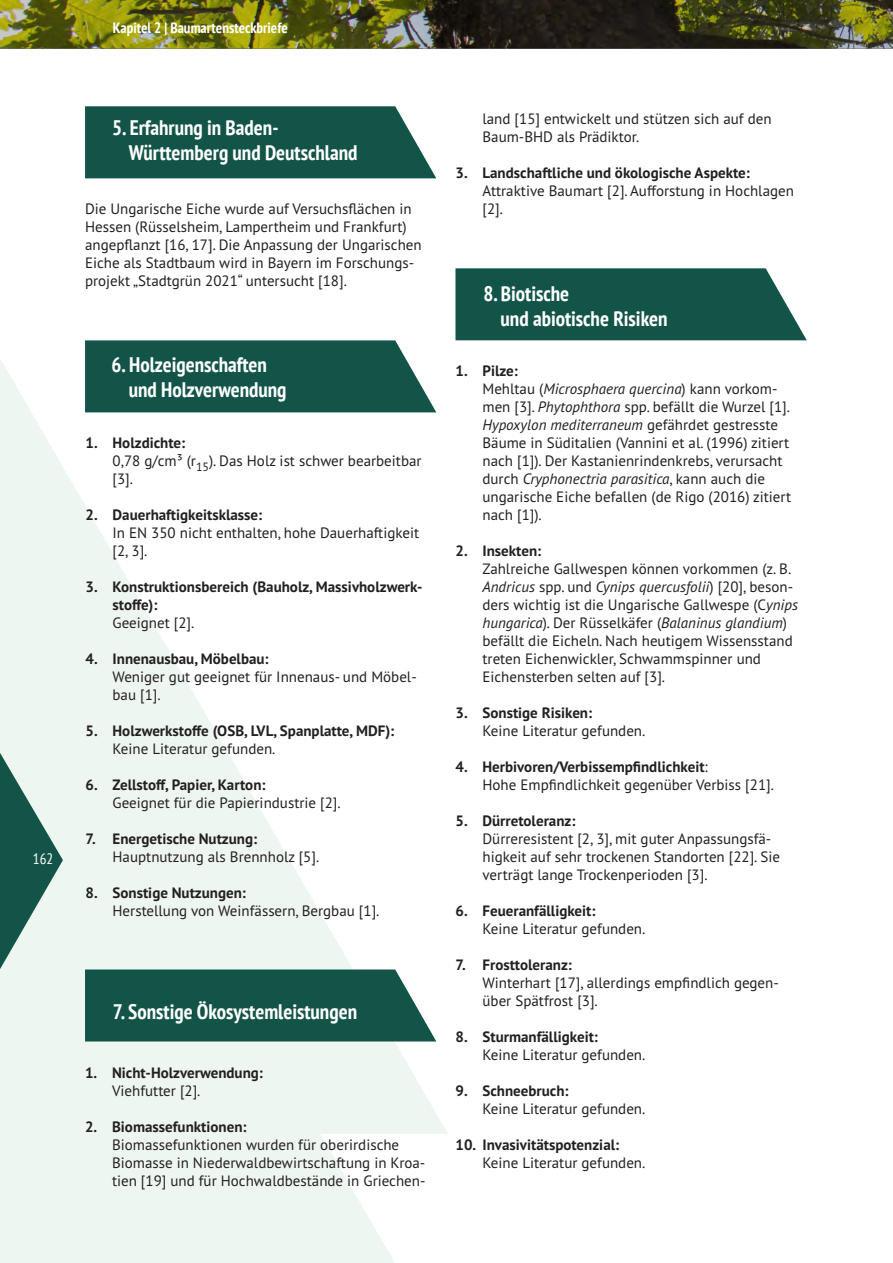
<style>
.page{position:relative;width:893px;height:1263px;background:#fff}
.page>*{position:absolute;margin:0;border:0;box-sizing:border-box;transform-origin:0 0}
.t1{font:700 condensed 21px/25.2px "PT Sans";color:#fff}
.t2{font:15px/18px "PT Sans Pro";color:#231f20}
.t3{font:700 15px/18px "PT Sans Pro";color:#231f20}
.t4{font:700 condensed 15px "PT Sans";color:#fff}
.t5{font:condensed 15px "PT Sans";color:#fff}
.s1{font-style:italic}
.s2{font-weight:400}
</style>
<div class="page">
<img style="left:0;top:0;width:893px;height:49px">
<svg style="left:0;top:359px;width:437px;height:220px"></svg>
<svg style="left:0;top:579px;width:294px;height:289px;fill:#eef6f1"></svg>
<svg style="left:0;top:868px;width:447px;height:395px;fill:#eef6f1"></svg>
<svg style="left:85px;top:340px;width:351px;height:72px;background:#205e52"></svg>
<svg style="left:85px;top:969px;width:351px;height:72px;background:#205e52"></svg>
<svg style="left:455px;top:268px;width:352px;height:72px;background:#215f52"></svg>
<svg style="left:85px;top:106px;width:351px;height:72px;background:#205e51"></svg>
<svg style="left:0;top:617px;width:63px;height:490px;background:#b8cec7"></svg>
<p class="t5" style="left:33px;top:849px;width:22px">162</p>
<p class="t4" style="left:113px;top:18px;width:176px">Kapitel 2 | Baumartensteckbriefe</p>
<p class="t1" style="left:129px;top:115px;width:230px;text-indent:-17px">5. Erfahrung in Baden-<br>Württemberg und Deutschland</p>
<p class="t2" style="left:85px;top:200px;width:338px">Die Ungarische Eiche wurde auf Versuchsflächen in Hessen (Rüsselsheim, Lampertheim und Frankfurt) angepflanzt [16, 17]. Die Anpassung der Ungarischen Eiche als Stadtbaum wird in Bayern im Forschungs&shy;projekt „Stadtgrün 2021“ untersucht [18].</p>
<p class="t1" style="left:129px;top:352px;width:159px;text-indent:-17px">6. Holzeigenschaften und Holzverwendung</p>
<p class="t3" style="left:86px;top:434px;width:101px">1. Holzdichte:</p>
<p class="t2" style="left:113px;top:452px;width:311px">0,78 g/cm³ (r<sub>15</sub>). Das Holz ist schwer bearbeitbar [3].</p>
<p class="t3" style="left:86px;top:506px;width:178px">2. Dauerhaftigkeitsklasse:</p>
<p class="t2" style="left:113px;top:524px;width:308px">In EN 350 nicht enthalten, hohe Dauerhaftigkeit [2, 3].</p>
<p class="t3" style="left:113px;top:578px;width:311px;text-indent:-27px">3. Konstruktionsbereich (Bauholz, Massivholzwerk&shy;stoffe):</p>
<p class="t2" style="left:113px;top:614px;width:83px">Geeignet [2].</p>
<p class="t3" style="left:86px;top:650px;width:185px">4. Innenausbau, Möbelbau:</p>
<p class="t2" style="left:113px;top:668px;width:306px">Weniger gut geeignet für Innenaus- und Möbel&shy;bau [1].</p>
<p class="t3" style="left:86px;top:722px;width:310px">5. Holzwerkstoffe (OSB, LVL, Spanplatte, MDF):</p>
<p class="t2" style="left:113px;top:740px;width:164px">Keine Literatur gefunden.</p>
<p class="t3" style="left:86px;top:776px;width:181px">6. Zellstoff, Papier, Karton:</p>
<p class="t2" style="left:113px;top:794px;width:230px">Geeignet für die Papierindustrie [2].</p>
<p class="t3" style="left:86px;top:830px;width:173px">7. Energetische Nutzung:</p>
<p class="t2" style="left:113px;top:848px;width:208px">Hauptnutzung als Brennholz [5].</p>
<p class="t3" style="left:86px;top:884px;width:162px">8. Sonstige Nutzungen:</p>
<p class="t2" style="left:113px;top:902px;width:268px">Herstellung von Weinfässern, Bergbau [1].</p>
<p class="t1" style="left:113px;top:998px;width:246px">7. Sonstige Ökosystemleistungen</p>
<p class="t3" style="left:85px;top:1064px;width:179px">1. Nicht-Holzverwendung:</p>
<p class="t2" style="left:112px;top:1082px;width:90px">Viehfutter [2].</p>
<p class="t3" style="left:85px;top:1118px;width:163px">2. Biomassefunktionen:</p>
<p class="t2" style="left:112px;top:1136px;width:315px">Biomassefunktionen wurden für oberirdische<br>Biomasse in Niederwaldbewirtschaftung in Kroa&shy;tien [19] und für Hochwaldbestände in Griechen-</p>
<p class="t2" style="left:482px;top:110px;width:291px">land [15] entwickelt und stützen sich auf den<br>Baum-BHD als Prädiktor.</p>
<p class="t3" style="left:455px;top:164px;width:296px">3. Landschaftliche und ökologische Aspekte:</p>
<p class="t2" style="left:482px;top:182px;width:313px">Attraktive Baumart [2]. Aufforstung in Hochlagen [2].</p>
<p class="t1" style="left:501px;top:280px;width:168px;text-indent:-17px">8. Biotische<br>und abiotische Risiken</p>
<p class="t3" style="left:455px;top:362px;width:64px">1. Pilze:</p>
<p class="t2" style="left:482px;top:380px;width:310px">Mehltau (<span class="s1">Microsphaera quercina</span>) kann vorkom&shy;men [3]. <span class="s1">Phytophthora</span> spp. befällt die Wurzel [1].<br><span class="s1">Hypoxylon mediterraneum</span> gefährdet gestresste Bäume in Süditalien (Vannini et al. (1996) zitiert nach [1]). Der Kastanienrindenkrebs, verursacht durch <span class="s1">Cryphonectria parasitica</span>, kann auch die ungarische Eiche befallen (de Rigo (2016) zitiert nach [1]).</p>
<p class="t3" style="left:455px;top:542px;width:87px">2. Insekten:</p>
<p class="t2" style="left:482px;top:560px;width:317px">Zahlreiche Gallwespen können vorkommen (z. B.<br><span class="s1">Andricus</span> spp. und <span class="s1">Cynips quercusfolii</span>) [20], beson&shy;ders wichtig ist die Ungarische Gallwespe (C<span class="s1">ynips hungarica</span>). Der Rüsselkäfer (<span class="s1">Balaninus glandium</span>) befällt die Eicheln. Nach heutigem Wissensstand treten Eichenwickler, Schwammspinner und Eichensterben selten auf [3].</p>
<p class="t3" style="left:455px;top:704px;width:138px">3. Sonstige Risiken:</p>
<p class="t2" style="left:482px;top:722px;width:164px">Keine Literatur gefunden.</p>
<p class="t3" style="left:455px;top:758px;width:254px">4. Herbivoren/Verbissempfindlichkeit<span class="s2">:</span></p>
<p class="t2" style="left:482px;top:776px;width:293px">Hohe Empfindlichkeit gegenüber Verbiss [21].</p>
<p class="t3" style="left:455px;top:812px;width:121px">5. Dürretoleranz:</p>
<p class="t2" style="left:482px;top:830px;width:299px">Dürreresistent [2, 3], mit guter Anpassungsfä&shy;higkeit auf sehr trockenen Standorten [22]. Sie verträgt lange Trockenperioden [3].</p>
<p class="t3" style="left:455px;top:902px;width:142px">6. Feueranfälligkeit:</p>
<p class="t2" style="left:482px;top:920px;width:164px">Keine Literatur gefunden.</p>
<p class="t3" style="left:455px;top:956px;width:118px">7. Frosttoleranz:</p>
<p class="t2" style="left:482px;top:974px;width:298px">Winterhart [17], allerdings empfindlich gegen&shy;über Spätfrost [3].</p>
<p class="t3" style="left:455px;top:1028px;width:144px">8. Sturmanfälligkeit:</p>
<p class="t2" style="left:482px;top:1046px;width:164px">Keine Literatur gefunden.</p>
<p class="t3" style="left:455px;top:1082px;width:115px">9. Schneebruch:</p>
<p class="t2" style="left:482px;top:1100px;width:164px">Keine Literatur gefunden.</p>
<p class="t3" style="left:455px;top:1136px;width:165px">10. Invasivitätspotenzial:</p>
<p class="t2" style="left:482px;top:1154px;width:164px">Keine Literatur gefunden.</p>
</div>
